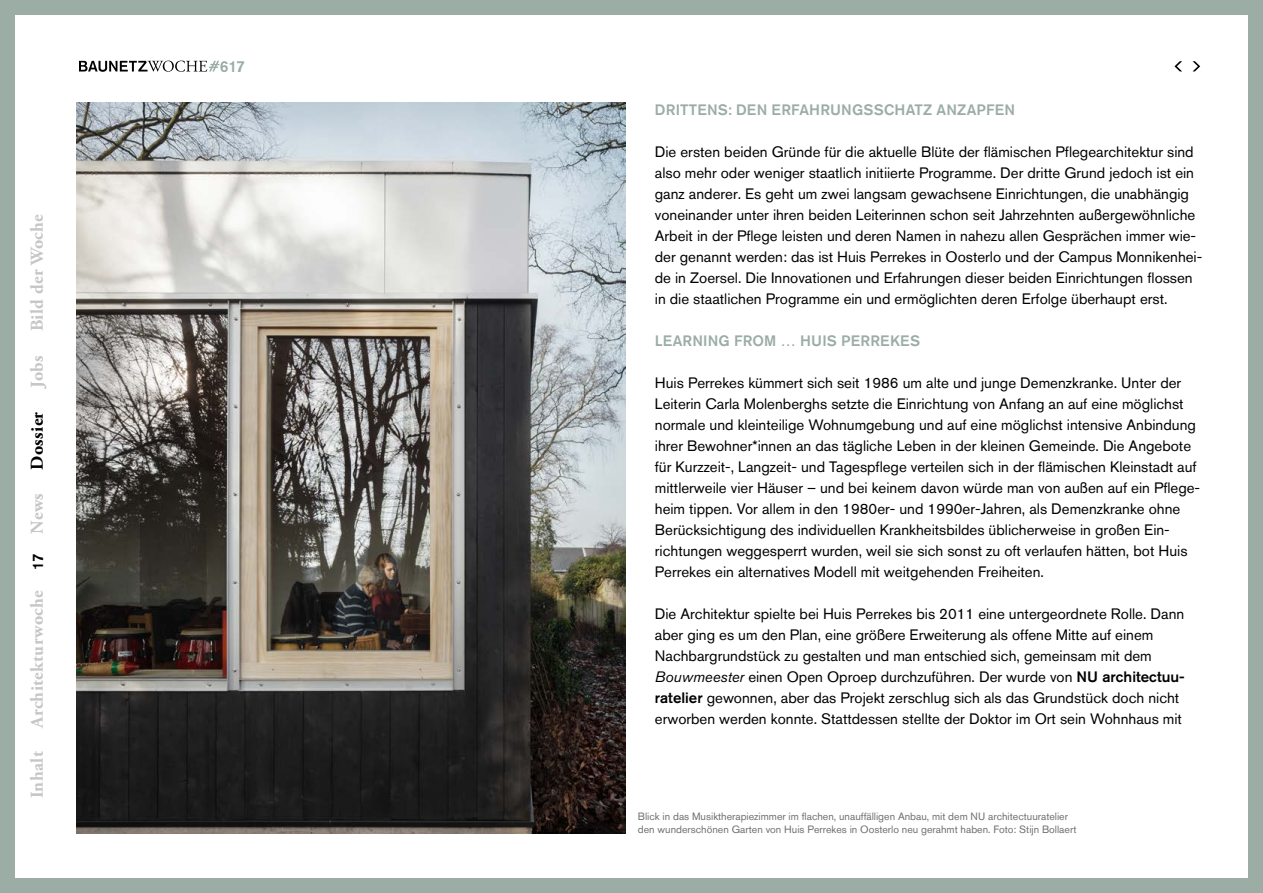
<style>
.page{position:relative;width:1263px;height:893px;background:#fff}
.page>*{position:absolute;margin:0;border:0;box-sizing:border-box;transform-origin:0 0}
.t1{font:700 18px "Adobe Garamond Pro";letter-spacing:.02em;color:#c6c6c6}
.t2{font:700 18px "Adobe Garamond Pro";letter-spacing:.02em;color:#000}
.t3{font:500 15.75px "Akzidenz Grotesk BQ";color:#9bada5}
.t4{font:15px/21px "Akzidenz Grotesk BQ";color:#000}
.t5{font:500 15px "Akzidenz Grotesk BQ";letter-spacing:.015em;color:#9bada5}
.t6{font:500 15px "Akzidenz Grotesk BQ";color:#000}
.t7{font:10.5px/13.5px "Akzidenz Grotesk BQ";color:#706f6f}
.s1{font-style:italic}
.s2{font-weight:500}
</style>
<div class="page">
<div style="left:0;top:0;width:1263px;height:893px;border:15px solid #9bada5"></div>
<svg style="left:1192px;top:61px;width:8px;height:10px"></svg>
<svg style="left:1174px;top:61px;width:8px;height:10px"></svg>
<img style="left:77px;top:102px;width:548px;height:731px">
<svg style="left:79px;top:61px;width:140px;height:11px"></svg>
<p class="t1" style="left:27px;top:331px;width:119px;rotate:-90deg">Bild der Woche</p>
<p class="t1" style="left:27px;top:388px;width:34px;rotate:-90deg">Jobs</p>
<p class="t2" style="left:27px;top:470px;width:59px;rotate:-90deg">Dossier</p>
<p class="t1" style="left:27px;top:534px;width:42px;rotate:-90deg">News</p>
<p class="t6" style="left:29px;top:570px;width:18px;rotate:-90deg">17</p>
<p class="t1" style="left:27px;top:728px;width:139px;rotate:-90deg">Architekturwoche</p>
<p class="t1" style="left:27px;top:798px;width:49px;rotate:-90deg">Inhalt</p>
<p class="t3" style="left:220px;top:56px;width:27px">617</p>
<p class="t5" style="left:655px;top:100px;width:362px">DRITTENS: DEN ERFAHRUNGSSCHATZ ANZAPFEN</p>
<p class="t4" style="left:655px;top:141px;width:549px">Die ersten beiden Gründe für die aktuelle Blüte der flämischen Pflegearchitektur sind also mehr oder weniger staatlich initiierte Programme. Der dritte Grund jedoch ist ein ganz anderer. Es geht um zwei langsam gewachsene Einrichtungen, die unabhängig voneinander unter ihren beiden Leiterinnen schon seit Jahrzehnten außergewöhnliche Arbeit in der Pflege leisten und deren Namen in nahezu allen Gesprächen immer wie&shy;der genannt werden: das ist Huis Perrekes in Oosterlo und der Campus Monnikenhei&shy;de in Zoersel. Die Innovationen und Erfahrungen dieser beiden Einrichtungen flossen in die staatlichen Programme ein und ermöglichten deren Erfolge überhaupt erst.</p>
<p class="t5" style="left:655px;top:331px;width:267px">LEARNING FROM … HUIS PERREKES</p>
<p class="t4" style="left:655px;top:372px;width:547px">Huis Perrekes kümmert sich seit 1986 um alte und junge Demenzkranke. Unter der Leiterin Carla Molenberghs setzte die Einrichtung von Anfang an auf eine möglichst normale und kleinteilige Wohnumgebung und auf eine möglichst intensive Anbindung ihrer Bewohner*innen an das tägliche Leben in der kleinen Gemeinde. Die Angebote für Kurzzeit-, Langzeit- und Tagespflege verteilen sich in der flämischen Kleinstadt auf mittlerweile vier Häuser – und bei keinem davon würde man von außen auf ein Pflege&shy;heim tippen. Vor allem in den 1980er- und 1990er-Jahren, als Demenzkranke ohne Berücksichtigung des individuellen Krankheitsbildes üblicherweise in großen Ein&shy;richtungen weggesperrt wurden, weil sie sich sonst zu oft verlaufen hätten, bot Huis Perrekes ein alternatives Modell mit weitgehenden Freiheiten.</p>
<p class="t4" style="left:655px;top:603px;width:531px">Die Architektur spielte bei Huis Perrekes bis 2011 eine untergeordnete Rolle. Dann aber ging es um den Plan, eine größere Erweiterung als offene Mitte auf einem Nachbargrundstück zu gestalten und man entschied sich, gemeinsam mit dem <span class="s1">Bouwmeester</span> einen Open Oproep durchzuführen. Der wurde von <span class="s2">NU architectuu&shy;ratelier</span> gewonnen, aber das Projekt zerschlug sich als das Grundstück doch nicht erworben werden konnte. Stattdessen stellte der Doktor im Ort sein Wohnhaus mit</p>
<p class="t7" style="left:638px;top:809px;width:440px">Blick in das Musiktherapiezimmer im flachen, unauffälligen Anbau, mit dem NU architectuuratelier den wunderschönen Garten von Huis Perrekes in Oosterlo neu gerahmt haben. Foto: Stijn Bollaert</p>
</div>
